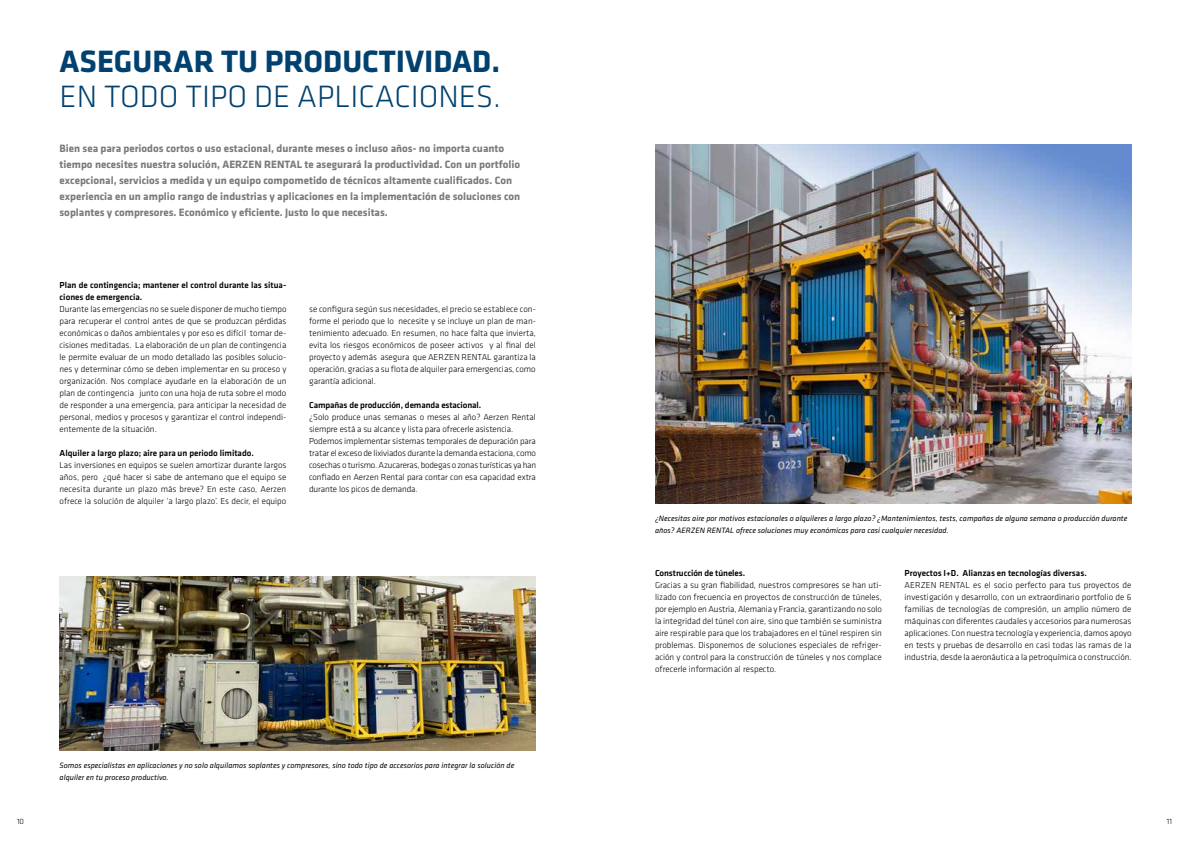
<style>
.page{position:relative;width:1191px;height:842px;background:#fff}
.page>*{position:absolute;margin:0;border:0;box-sizing:border-box;transform-origin:0 0}
.t1{font:300 32px "Klavika";color:#004170}
.t2{font:700 32px "Klavika";color:#004170}
.t3{font:700 11px/16px "Klavika";color:#7c7b7b}
.t4{font:300 9px/12px "Klavika";letter-spacing:-.01em;color:#000;text-align:justify}
.t5{font:500 9px/12px "Klavika";color:#000}
.t6{font:italic 8px/12px "Klavika";letter-spacing:.005em;color:#000}
.t7{font:italic 8px/12px "Klavika";letter-spacing:.005em;color:#020203}
.t8{font:300 8px "Klavika";color:#000}
</style>
<div class="page">
<img style="left:655px;top:144px;width:476px;height:359px">
<img style="left:60px;top:576px;width:476px;height:174px">
<h1 class="t2" style="left:60px;top:38px;width:442px">ASEGURAR TU PRODUCTIVIDAD.</h1>
<h1 class="t1" style="left:60px;top:77px;width:443px">EN TODO TIPO DE APLICACIONES.</h1>
<p class="t3" style="left:60px;top:140px;width:462px">Bien sea para periodos cortos o uso estacional, durante meses o incluso años- no importa cuanto tiempo necesites nuestra solución, AERZEN RENTAL te asegurará la productividad. Con un portfolio excepcional, servicios a medida y un equipo compometido de técnicos altamente cualificados. Con experiencia en un amplio rango de industrias y aplicaciones en la implementación de soluciones con soplantes y compresores. Económico y eficiente. Justo lo que necesitas.</p>
<p class="t5" style="left:60px;top:279px;width:228px">Plan de contingencia; mantener el control durante las situa&shy;ciones de emergencia.</p>
<p class="t4" style="left:60px;top:303px;width:228px">Durante las emergencias no se suele disponer de mucho tiempo para recuperar el control antes de que se produzcan pérdidas económicas o daños ambientales y por eso es difícil tomar de&shy;cisiones meditadas. La elaboración de un plan de contingencia le permite evaluar de un modo detallado las posibles solucio&shy;nes y determinar cómo se deben implementar en su proceso y organización. Nos complace ayudarle en la elaboración de un plan de contingencia junto con una hoja de ruta sobre el modo de responder a una emergencia, para anticipar la necesidad de personal, medios y procesos y garantizar el control independi&shy;entemente de la situación.</p>
<p class="t5" style="left:60px;top:447px;width:196px">Alquiler a largo plazo; aire para un periodo limitado.</p>
<p class="t4" style="left:60px;top:459px;width:228px">Las inversiones en equipos se suelen amortizar durante largos años, pero ¿qué hacer si sabe de antemano que el equipo se necesita durante un plazo más breve? En este caso, Aerzen ofrece la solución de alquiler ‘a largo plazo’. Es decir, el equipo</p>
<p class="t4" style="left:309px;top:303px;width:228px">se configura según sus necesidades, el precio se establece con&shy;forme el periodo que lo necesite y se incluye un plan de man&shy;tenimiento adecuado. En resumen, no hace falta que invierta, evita los riesgos económicos de poseer activos y al final del proyecto y además asegura que AERZEN RENTAL garantiza la operación, gracias a su flota de alquiler para emergencias, como garantía adicional.</p>
<p class="t5" style="left:309px;top:399px;width:174px">Campañas de producción, demanda estacional.</p>
<p class="t4" style="left:309px;top:411px;width:228px;text-align:left">¿Solo produce unas semanas o meses al año? Aerzen Rental siempre está a su alcance y lista para ofrecerle asistencia.<br>Podemos implementar sistemas temporales de depuración para tratar el exceso de lixiviados durante la demanda estaciona, como cosechas o turismo. Azucareras, bodegas o zonas turísticas ya han confiado en Aerzen Rental para contar con esa capacidad extra durante los picos de demanda.</p>
<p class="t7" style="left:60px;top:760px;width:456px">Somos especialistas en aplicaciones y no solo alquilamos soplantes y compresores, sino todo tipo de accesorios para integrar la solución de alquiler en tu proceso productivo.</p>
<p class="t6" style="left:655px;top:512px;width:474px">¿Necesitas aire por motivos estacionales o alquileres a largo plazo? ¿Mantenimientos, tests, campañas de alguna semana o producción durante años? AERZEN RENTAL ofrece soluciones muy económicas para casi cualquier necesidad.</p>
<p class="t5" style="left:655px;top:567px;width:92px">Construcción de túneles.</p>
<p class="t4" style="left:655px;top:579px;width:228px">Gracias a su gran fiabilidad, nuestros compresores se han uti&shy;lizado con frecuencia en proyectos de construcción de túneles, por ejemplo en Austria, Alemania y Francia, garantizando no solo la integridad del túnel con aire, sino que también se suministra aire respirable para que los trabajadores en el túnel respiren sin problemas. Disponemos de soluciones especiales de refriger&shy;ación y control para la construcción de túneles y nos complace ofrecerle información al respecto.</p>
<p class="t5" style="left:904px;top:567px;width:184px">Proyectos I+D. Alianzas en tecnologías diversas.</p>
<p class="t4" style="left:904px;top:579px;width:228px">AERZEN RENTAL es el socio perfecto para tus proyectos de investigación y desarrollo, con un extraordinario portfolio de 6 familias de tecnologías de compresión, un amplio número de máquinas con diferentes caudales y accesorios para numerosas aplicaciones. Con nuestra tecnología y experiencia, damos apoyo en tests y pruebas de desarrollo en casi todas las ramas de la industria, desde la aeronáutica a la petroquímica o construcción.</p>
<p class="t8" style="left:17px;top:816px;width:9px">10</p>
<p class="t8" style="left:1166px;top:816px;width:7px">11</p>
</div>
